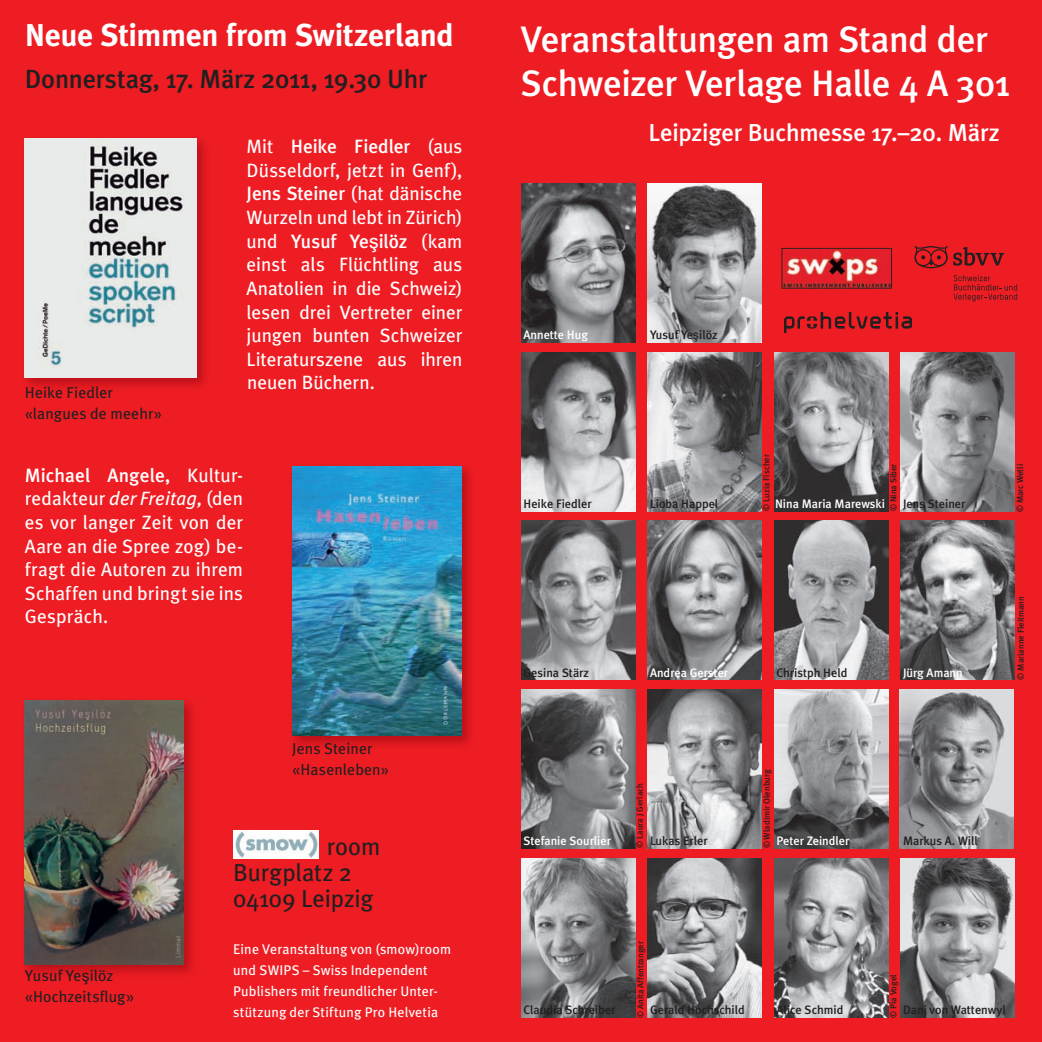
<style>
.page{position:relative;width:1042px;height:1042px;background:#ee1d23}
.page>*{position:absolute;margin:0;border:0;box-sizing:border-box;transform-origin:0 0}
.t1{font:500 36.75px/43.8px "Meta Plus";letter-spacing:-.01em;color:#fff}
.t2{font:700 31.5px "Meta Plus";letter-spacing:-.01em;color:#fff}
.t3{font:500 26.25px "Meta Plus";letter-spacing:-.01em;color:#231f20}
.t4{font:500 24.5px "Meta Plus";letter-spacing:-.005em;color:#fff}
.t5{font:24.5px/26.2px "Meta Plus";letter-spacing:-.005em;color:#231f20}
.t6{font:19.25px/23.6px "Meta Plus";letter-spacing:.005em;color:#fff;text-align:justify}
.t7{font:15.75px/21px "Meta Plus";letter-spacing:.005em;color:#231f20}
.t8{font:14px/21px "Meta Plus";letter-spacing:.01em;color:#fff}
.t9{font:500 12.25px "Meta Plus";color:#231f20}
.t10{font:500 12.25px "Meta Plus";color:#fff}
.t11{font:500 8.75px "Meta Plus";color:#231f20}
.s1{font-weight:500}
.s2{font-family:"Microsoft Sans Serif"}
.s3{font-style:italic}
.s4{font-family:"Microsoft Sans Serif";font-weight:400}
</style>
<div class="page">
<svg style="left:914px;top:246px;width:33px;height:22px"></svg>
<svg style="left:953px;top:275px;width:64px;height:26px"></svg>
<svg style="left:953px;top:247px;width:51px;height:19px"></svg>
<svg style="left:781px;top:248px;width:111px;height:41px"></svg>
<img style="left:24px;top:138px;width:182px;height:249px">
<img style="left:25px;top:139px;width:172px;height:238px">
<img style="left:292px;top:466px;width:179px;height:280px">
<img style="left:293px;top:466px;width:168px;height:270px">
<img style="left:24px;top:700px;width:169px;height:274px">
<img style="left:25px;top:700px;width:159px;height:264px">
<img style="left:784px;top:313px;width:128px;height:20px">
<img style="left:521px;top:858px;width:114px;height:159px">
<img style="left:521px;top:521px;width:114px;height:159px">
<img style="left:521px;top:352px;width:114px;height:159px">
<img style="left:521px;top:184px;width:114px;height:158px">
<img style="left:647px;top:858px;width:114px;height:159px">
<img style="left:647px;top:690px;width:114px;height:158px">
<img style="left:647px;top:521px;width:114px;height:159px">
<img style="left:647px;top:352px;width:114px;height:159px">
<img style="left:647px;top:184px;width:114px;height:158px">
<img style="left:774px;top:690px;width:114px;height:158px">
<img style="left:774px;top:521px;width:114px;height:159px">
<img style="left:774px;top:352px;width:114px;height:159px">
<img style="left:900px;top:858px;width:114px;height:159px">
<img style="left:899px;top:690px;width:114px;height:158px">
<img style="left:900px;top:521px;width:114px;height:159px">
<img style="left:900px;top:352px;width:114px;height:159px">
<img style="left:774px;top:858px;width:114px;height:159px">
<img style="left:521px;top:689px;width:114px;height:159px">
<img style="left:233px;top:831px;width:85px;height:27px">
<h2 class="t2" style="left:25px;top:16px;width:431px">Neue Stimmen from Switzerland</h2>
<h3 class="t3" style="left:25px;top:63px;width:404px">Donnerstag, 17. März 2011, 19.30 Uhr</h3>
<p class="t7" style="left:25px;top:382px;width:138px">Heike Fiedler «langues de meehr»</p>
<p class="t6" style="left:247px;top:134px;width:217px">Mit <span class="s1">Heike Fiedler</span> (aus Düsseldorf, jetzt in Genf), <span class="s1">Jens Steiner</span> (hat dänische Wurzeln und lebt in Zürich) und <span class="s1">Yusuf Ye</span><span class="s2">ş</span><span class="s1">ilöz</span> (kam einst als Flücht ling aus Anatolien in die Schweiz) lesen drei Vertreter einer jungen bunten Schweizer Literaturszene aus ihren neuen Büchern.</p>
<p class="t6" style="left:25px;top:463px;width:220px"><span class="s1">Michael Angele,</span> Kultur&shy;redakteur <span class="s3">der Freitag,</span> (den es vor langer Zeit von der Aare an die Spree zog) be&shy;fragt die Autoren zu ihrem Schaffen und bringt sie ins Gespräch.</p>
<p class="t7" style="left:292px;top:738px;width:98px">Jens Steiner «Hasenleben»</p>
<p class="t7" style="left:25px;top:965px;width:111px">Yusuf Ye<span class="s2">ş</span>ilöz «Hochzeitsflug»</p>
<p class="t5" style="left:233px;top:832px;width:149px;text-indent:94px">room<br>Burgplatz 2<br>04109 Leipzig</p>
<p class="t8" style="left:233px;top:939px;width:219px">Eine Veranstaltung von (smow)room und SWIPS – Swiss Independent Publishers mit freundlicher Unter&shy;stützung der Stiftung Pro Helvetia</p>
<h1 class="t1" style="left:521px;top:17px;width:491px">Veranstaltungen am Stand der<br>Schweizer Verlage Halle 4 A 301</h1>
<p class="t4" style="left:648px;top:118px;width:353px">Leipziger Buchmesse 17.–20. März</p>
<p class="t10" style="left:523px;top:328px;width:66px">Annette Hug</p>
<p class="t9" style="left:650px;top:328px;width:69px">Yusuf Ye<span class="s4">ş</span>ilöz</p>
<p class="t11" style="left:761px;top:511px;width:58px;rotate:-90deg">© Luzia Fischer</p>
<p class="t11" style="left:888px;top:511px;width:49px;rotate:-90deg">© Nina Siber</p>
<p class="t11" style="left:1015px;top:512px;width:50px;rotate:-90deg">© Marc Wetli</p>
<p class="t9" style="left:523px;top:496px;width:70px">Heike Fiedler</p>
<p class="t9" style="left:650px;top:496px;width:70px">Lioba Happel</p>
<p class="t10" style="left:775px;top:496px;width:112px">Nina Maria Marewski</p>
<p class="t9" style="left:903px;top:496px;width:64px">Jens Steiner</p>
<p class="t9" style="left:523px;top:665px;width:67px">Gesina Stärz</p>
<p class="t10" style="left:650px;top:665px;width:80px">Andrea Gerster</p>
<p class="t9" style="left:776px;top:665px;width:73px">Christph Held</p>
<p class="t10" style="left:903px;top:665px;width:61px">Jürg Amann</p>
<p class="t10" style="left:523px;top:833px;width:89px">Stefanie Sourlier</p>
<p class="t11" style="left:635px;top:848px;width:66px;rotate:-90deg">© Laura J Gerlach</p>
<p class="t9" style="left:650px;top:834px;width:59px">Lukas Erler</p>
<p class="t11" style="left:762px;top:848px;width:81px;rotate:-90deg">© Wladimir Olenburg</p>
<p class="t10" style="left:776px;top:834px;width:74px">Peter Zeindler</p>
<p class="t9" style="left:903px;top:834px;width:76px">Markus A. Will</p>
<p class="t11" style="left:1015px;top:679px;width:85px;rotate:-90deg">© Marianne Fleitmann</p>
<p class="t9" style="left:523px;top:1002px;width:93px">Claudia Schreiber</p>
<p class="t11" style="left:635px;top:1018px;width:78px;rotate:-90deg">© Anita Affentranger</p>
<p class="t11" style="left:888px;top:1017px;width:45px;rotate:-90deg">© Pia Vogel</p>
<p class="t9" style="left:776px;top:1002px;width:68px">Alice Schmid</p>
<p class="t9" style="left:650px;top:1002px;width:96px">Gerald Hochschild</p>
<p class="t9" style="left:903px;top:1002px;width:104px">Dani von Wattenwyl</p>
</div>
